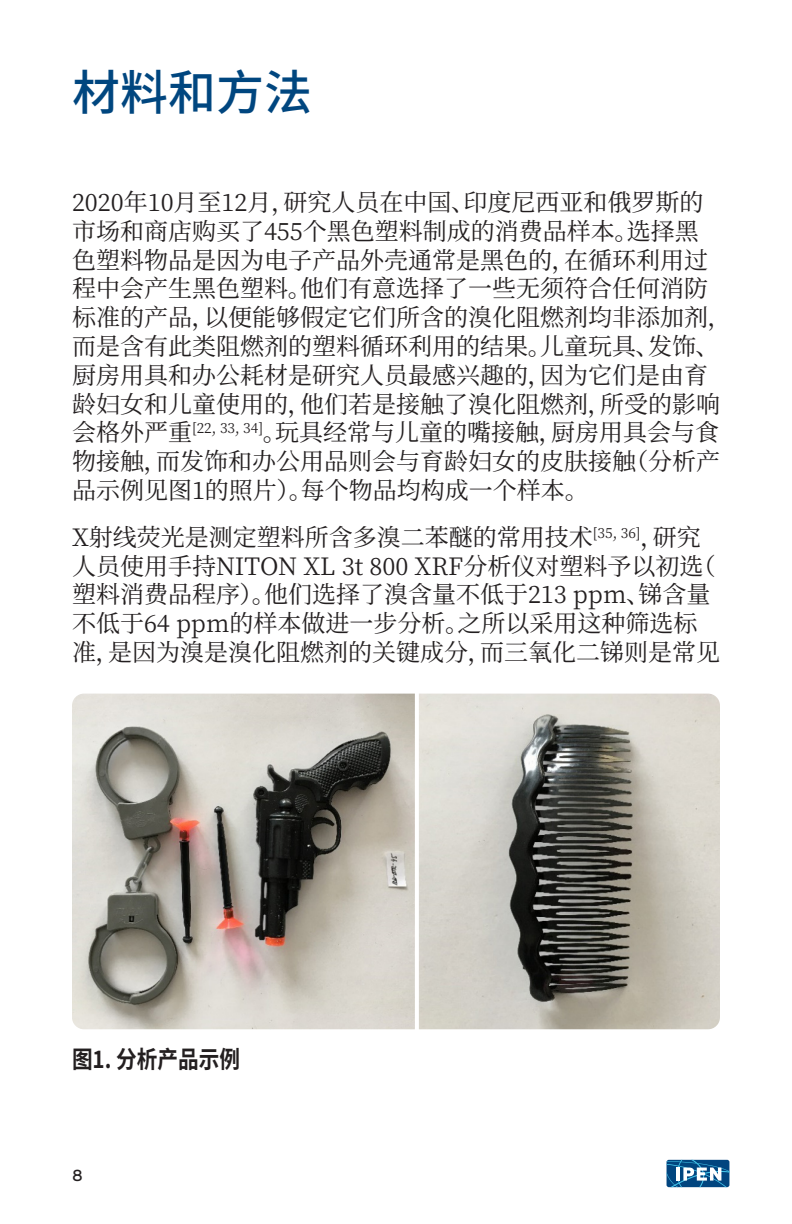
<style>
.page{position:relative;width:792px;height:1224px;background:#fff}
.page>*{position:absolute;margin:0;border:0;box-sizing:border-box;transform-origin:0 0}
.title_heading_A{font:500 48px "Source Han Sans SC";color:#00467f}
.body{font:24px/28.8px "Source Han Serif SC";color:#231f20}
.t1{font:700 24px "Source Han Sans SC";color:#231f20;scale:.86 1}
.t2{font:16px "Interstate";color:#231f20}
</style>
<div class="page">
<svg style="left:667px;top:1160px;width:62px;height:27px"></svg>
<img style="left:72px;top:694px;width:343px;height:335px">
<img style="left:419px;top:694px;width:301px;height:335px">
<p class="title_heading_A" style="left:72px;top:66px;width:241px">材料和方法</p>
<p class="body" style="left:72px;top:188px;width:661px">2020年10月至12月，研究人员在中国、印度尼西亚和俄罗斯的市场和商店购买了455个黑色塑料制成的消费品样本。选择黑<br>色塑料物品是因为电子产品外壳通常是黑色的，在循环利用过程中会产生黑色塑料。他们有意选择了一些无须符合任何消防标准的产品，以便能够假定它们所含的溴化阻燃剂均非添加剂，而是含有此类阻燃剂的塑料循环利用的结果。儿童玩具、发饰、厨房用具和办公耗材是研究人员最感兴趣的，因为它们是由育龄妇女和儿童使用的，他们若是接触了溴化阻燃剂，所受的影响会格外严重<sup>[22,</sup> <sup>33,</sup> <sup>34]</sup>。玩具经常与儿童的嘴接触，厨房用具会与食物接触，而发饰和办公用品则会与育龄妇女的皮肤接触（分析产品示例见图1的照片）。每个物品均构成一个样本。</p>
<p class="body" style="left:72px;top:523px;width:649px">X射线荧光是测定塑料所含多溴二苯醚的常用技术<sup>[35,</sup> <sup>36]</sup>，研究人员使用手持NITON XL 3t 800 XRF分析仪对塑料予以初选（塑料消费品程序）。他们选择了溴含量不低于213 ppm、锑含量不低于64 ppm的样本做进一步分析。之所以采用这种筛选标准，是因为溴是溴化阻燃剂的关键成分，而三氧化二锑则是常见</p>
<p class="t1" style="left:72px;top:1046px;width:197px">图1. 分析产品示例</p>
<p class="t2" style="left:72px;top:1166px;width:12px">8</p>
</div>
